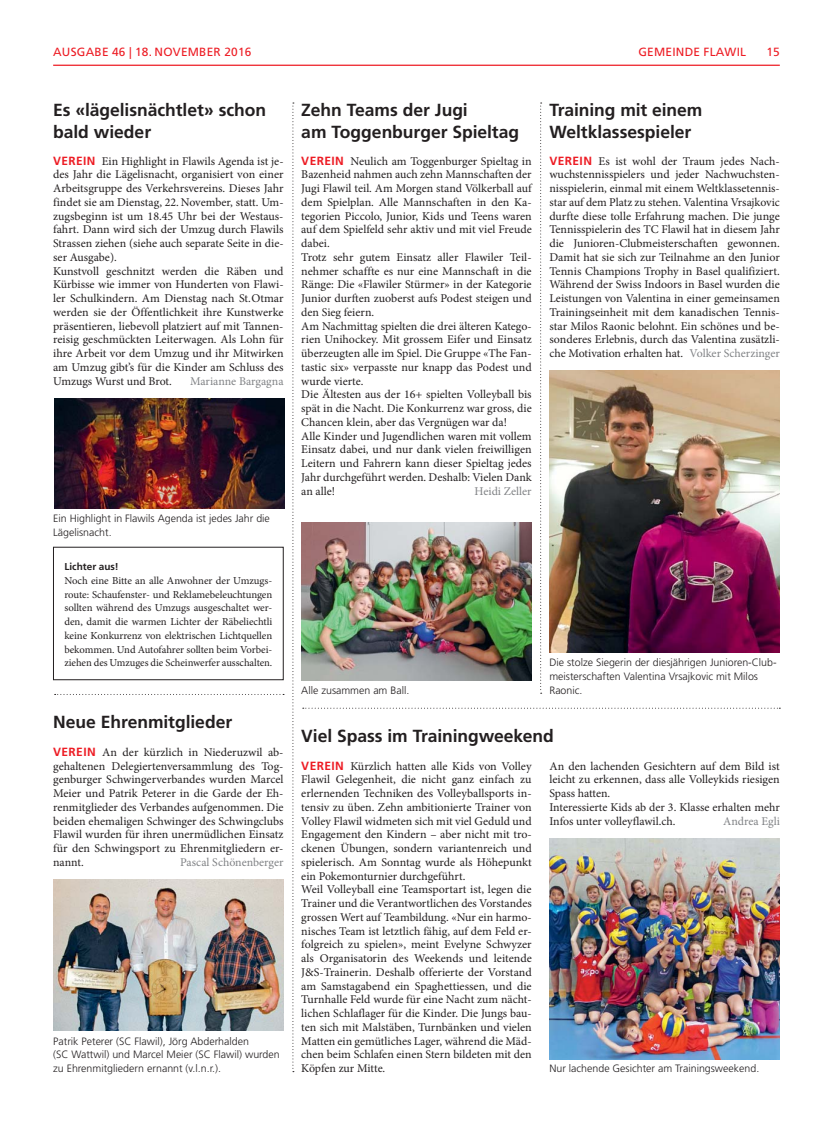
<style>
.page{position:relative;width:833px;height:1134px;background:#fff}
.page>*{position:absolute;margin:0;border:0;box-sizing:border-box;transform-origin:0 0}
.t1{font:700 17.5px/21.2px "Frutiger LT Std";color:#231f20}
.t2{font:11.88px/13.8px "Minion Pro";color:#231f20}
.t3{font:11.88px "Minion Pro";color:#808285}
.t4{font:11.88px "Frutiger LT Std";letter-spacing:.02em;color:#ed1c24}
.t5{font:300 10.62px/13.8px "Frutiger LT Std";color:#231f20}
.t6{font:10.62px/13.8px "Minion Pro";letter-spacing:-.005em;color:#231f20;text-align:justify}
.t7{font:700 10px "Frutiger LT Std";letter-spacing:.005em;color:#231f20}
.s1{font-family:"Frutiger LT Std";font-weight:700;color:#ed1c24}
.s2{color:#808285}
</style>
<div class="page">
<svg style="left:292px;top:103px;width:2px;height:969px"></svg>
<svg style="left:540px;top:103px;width:1px;height:591px"></svg>
<div style="left:53px;top:547px;width:230px;height:133px;border:1px solid #231f20"></div>
<svg style="left:303px;top:708px;width:477px;height:1px"></svg>
<svg style="left:55px;top:694px;width:229px;height:1px"></svg>
<hr style="left:53px;top:65px;width:727px;height:1px;background:#ed1c24">
<img style="left:54px;top:398px;width:230px;height:110px">
<img style="left:549px;top:838px;width:231px;height:221px">
<img style="left:549px;top:371px;width:231px;height:282px">
<img style="left:53px;top:879px;width:230px;height:152px">
<img style="left:301px;top:522px;width:230px;height:158px">
<p class="t4" style="left:53px;top:46px;width:200px">AUSGABE 46 | 18. NOVEMBER 2016</p>
<p class="t4" style="left:638px;top:46px;width:109px">GEMEINDE FLAWIL</p>
<p class="t4" style="left:766px;top:46px;width:15px">15</p>
<h1 class="t1" style="left:53px;top:101px;width:214px">Es «lägelisnächtlet» schon bald wieder</h1>
<p class="t2" style="left:53px;top:155px;width:232px"><span class="s1">VEREIN</span> Ein Highlight in Flawils Agenda ist je&shy;des Jahr die Lägelisnacht, organisiert von einer Arbeitsgruppe des Verkehrsvereins. Dieses Jahr findet sie am Dienstag, 22. November, statt. Um&shy;zugsbeginn ist um 18.45 Uhr bei der Westaus&shy;fahrt. Dann wird sich der Umzug durch Flawils Strassen ziehen (siehe auch separate Seite in die&shy;ser Ausgabe).<br>Kunstvoll geschnitzt werden die Räben und Kürbisse wie immer von Hunderten von Flawi&shy;ler Schulkindern. Am Dienstag nach St. Otmar werden sie der Öffentlichkeit ihre Kunstwerke präsentieren, liebevoll platziert auf mit Tannen&shy;reisig geschmückten Leiterwagen. Als Lohn für ihre Arbeit vor dem Umzug und ihr Mitwirken am Umzug gibt’s für die Kinder am Schluss des Umzugs Wurst und Brot.</p>
<p class="t3" style="left:190px;top:376px;width:95px">Marianne Bargagna</p>
<p class="t5" style="left:53px;top:512px;width:218px">Ein Highlight in Flawils Agenda ist jedes Jahr die<br>Lägelisnacht.</p>
<p class="t7" style="left:64px;top:562px;width:56px">Lichter aus!</p>
<p class="t6" style="left:64px;top:575px;width:209px">Noch eine Bitte an alle Anwohner der Umzugs&shy;route: Schaufenster- und Reklamebeleuchtungen sollten während des Umzugs ausgeschaltet wer&shy;den, damit die warmen Lichter der Räbeliechtli keine Konkurrenz von elektrischen Lichtquellen bekommen. Und Autofahrer sollten beim Vorbei&shy;ziehen des Umzuges die Scheinwerfer ausschalten.</p>
<h1 class="t1" style="left:53px;top:712px;width:180px">Neue Ehrenmitglieder</h1>
<p class="t2" style="left:53px;top:746px;width:232px;text-align:justify"><span class="s1">VEREIN</span> An der kürzlich in Niederuzwil ab&shy;gehaltenen Delegiertenversammlung des Tog&shy;genburger Schwingerverbandes wurden Marcel Meier und Patrik Peterer in die Garde der Eh&shy;renmitglieder des Verbandes aufgenommen. Die beiden ehemaligen Schwinger des Schwingclubs Flawil wurden für ihren unermüdlichen Einsatz für den Schwingsport zu Ehrenmitgliedern er&shy;nannt.</p>
<p class="t3" style="left:180px;top:857px;width:105px">Pascal Schönenberger</p>
<p class="t5" style="left:53px;top:1035px;width:228px">Patrik Peterer (SC Flawil), Jörg Abderhalden<br>(SC Wattwil) und Marcel Meier (SC Flawil) wurden zu Ehrenmitgliedern ernannt (v.l.n.r.).</p>
<h1 class="t1" style="left:301px;top:101px;width:219px">Zehn Teams der Jugi<br>am Toggenburger Spieltag</h1>
<p class="t2" style="left:301px;top:155px;width:232px"><span class="s1">VEREIN</span> Neulich am Toggenburger Spieltag in Bazenheid nahmen auch zehn Mannschaften der Jugi Flawil teil. Am Morgen stand Völkerball auf dem Spielplan. Alle Mannschaften in den Ka&shy;tegorien Piccolo, Junior, Kids und Teens waren auf dem Spielfeld sehr aktiv und mit viel Freude dabei.<br>Trotz sehr gutem Einsatz aller Flawiler Teil&shy;nehmer schaffte es nur eine Mannschaft in die Ränge: Die «Flawiler Stürmer» in der Kategorie Junior durften zuoberst aufs Podest steigen und den Sieg feiern.<br>Am Nachmittag spielten die drei älteren Katego&shy;rien Unihockey. Mit grossem Eifer und Einsatz überzeugten alle im Spiel. Die Gruppe «The Fan&shy;tastic six» verpasste nur knapp das Podest und wurde vierte.<br>Die Ältesten aus der 16+ spielten Volleyball bis spät in die Nacht. Die Konkurrenz war gross, die Chancen klein, aber das Vergnügen war da!<br>Alle Kinder und Jugendlichen waren mit vollem Einsatz dabei, und nur dank vielen freiwilligen Leitern und Fahrern kann dieser Spieltag jedes Jahr durchgeführt werden. Deshalb: Vielen Dank an alle!</p>
<p class="t3" style="left:474px;top:486px;width:59px">Heidi Zeller</p>
<h1 class="t1" style="left:549px;top:101px;width:155px">Training mit einem<br>Weltklassespieler</h1>
<p class="t2" style="left:549px;top:155px;width:232px;text-align:justify"><span class="s1">VEREIN</span> Es ist wohl der Traum jedes Nach&shy;wuchstennisspielers und jeder Nachwuchsten&shy;nisspielerin, einmal mit einem Weltklassetennis&shy;star auf dem Platz zu stehen. Valentina Vrsajkovic durfte diese tolle Erfahrung machen. Die junge Tennisspielerin des TC Flawil hat in diesem Jahr die Junioren-Clubmeisterschaften gewonnen.<br>Damit hat sie sich zur Teilnahme an den Junior Tennis Champions Trophy in Basel qualifiziert.<br>Während der Swiss Indoors in Basel wurden die Leistungen von Valentina in einer gemeinsamen Trainingseinheit mit dem kanadischen Tennis&shy;star Milos Raonic belohnt. Ein schönes und be&shy;sonderes Erlebnis, durch das Valentina zusätzli&shy;che Motivation erhalten hat. <span class="s2">Volker Scherzinger</span></p>
<p class="t5" style="left:301px;top:684px;width:110px">Alle zusammen am Ball.</p>
<p class="t5" style="left:549px;top:656px;width:229px">Die stolze Siegerin der diesjährigen Junioren-Club&shy;meisterschaften Valentina Vrsajkovic mit Milos<br>Raonic.</p>
<h1 class="t1" style="left:301px;top:726px;width:254px">Viel Spass im Training weekend</h1>
<p class="t2" style="left:301px;top:760px;width:232px"><span class="s1">VEREIN</span> Kürzlich hatten alle Kids von Volley Flawil Gelegenheit, die nicht ganz einfach zu erlernenden Techniken des Volleyballsports in&shy;tensiv zu üben. Zehn ambitionierte Trainer von Volley Flawil widmeten sich mit viel Geduld und Engagement den Kindern – aber nicht mit tro&shy;ckenen Übungen, sondern variantenreich und spielerisch. Am Sonntag wurde als Höhepunkt ein Pokemonturnier durchgeführt.<br>Weil Volleyball eine Teamsportart ist, legen die Trainer und die Verantwortlichen des Vorstandes grossen Wert auf Teambildung. «Nur ein harmo&shy;nisches Team ist letztlich fähig, auf dem Feld er&shy;folgreich zu spielen», meint Evelyne Schwyzer als Organisatorin des Weekends und leitende J&amp;S-Trainerin. Deshalb offerierte der Vorstand am Samstagabend ein Spaghettiessen, und die Turnhalle Feld wurde für eine Nacht zum nächt&shy;lichen Schlaflager für die Kinder. Die Jungs bau&shy;ten sich mit Malstäben, Turnbänken und vielen Matten ein gemütliches Lager, während die Mäd&shy;chen beim Schlafen einen Stern bildeten mit den Köpfen zur Mitte.</p>
<p class="t2" style="left:549px;top:760px;width:232px">An den lachenden Gesichtern auf dem Bild ist leicht zu erkennen, dass alle Volleykids riesigen Spass hatten.<br>Interessierte Kids ab der 3. Klasse erhalten mehr Infos unter volleyflawil.ch.</p>
<p class="t3" style="left:723px;top:816px;width:58px">Andrea Egli</p>
<p class="t5" style="left:549px;top:1062px;width:211px">Nur lachende Gesichter am Trainingsweekend.</p>
</div>
